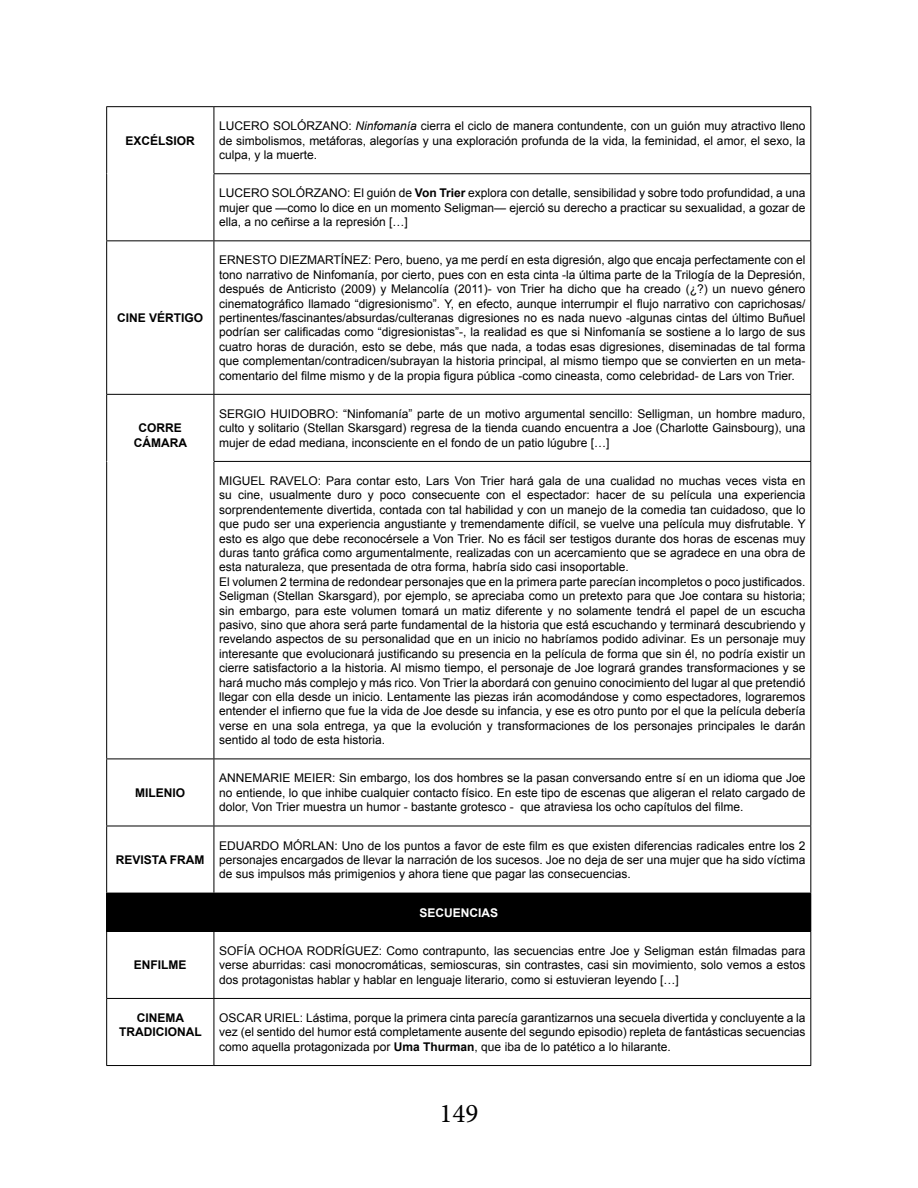
<style>
.page{position:relative;width:918px;height:1188px;background:#fff}
.page>*{position:absolute;margin:0;border:0;box-sizing:border-box;transform-origin:0 0}
.t1{font:27px "Minion Pro";color:#000}
.t2{font:12px/14.4px "Arial";color:#000;text-align:justify}
.t3{font:700 12px/14.4px "Arial";color:#000;text-align:center}
.t4{font:700 12px "Arial";color:#fff}
.s1{font-style:italic}
.s2{font-weight:700}
</style>
<div class="page">
<svg style="left:215px;top:107px;width:595px;height:891px"></svg>
<div style="left:107px;top:893px;width:704px;height:38px;background:#000"></div>
<hr style="left:106px;top:106px;width:108px;height:1px;background:#000">
<hr style="left:106px;top:107px;width:1px;height:67px;background:#000">
<hr style="left:214px;top:106px;width:597px;height:1px;background:#000">
<hr style="left:214px;top:107px;width:1px;height:66px;background:#000">
<hr style="left:810px;top:107px;width:1px;height:66px;background:#000">
<hr style="left:106px;top:174px;width:1px;height:66px;background:#000">
<hr style="left:214px;top:173px;width:597px;height:1px;background:#000">
<hr style="left:214px;top:174px;width:1px;height:66px;background:#000">
<hr style="left:810px;top:174px;width:1px;height:66px;background:#000">
<hr style="left:106px;top:240px;width:108px;height:1px;background:#000">
<hr style="left:106px;top:241px;width:1px;height:153px;background:#000">
<hr style="left:214px;top:240px;width:597px;height:1px;background:#000">
<hr style="left:214px;top:241px;width:1px;height:153px;background:#000">
<hr style="left:810px;top:241px;width:1px;height:153px;background:#000">
<hr style="left:106px;top:394px;width:108px;height:1px;background:#000">
<hr style="left:106px;top:395px;width:1px;height:66px;background:#000">
<hr style="left:214px;top:394px;width:597px;height:1px;background:#000">
<hr style="left:214px;top:395px;width:1px;height:66px;background:#000">
<hr style="left:810px;top:395px;width:1px;height:66px;background:#000">
<hr style="left:106px;top:461px;width:1px;height:298px;background:#000">
<hr style="left:214px;top:461px;width:597px;height:1px;background:#000">
<hr style="left:214px;top:462px;width:1px;height:297px;background:#000">
<hr style="left:810px;top:462px;width:1px;height:297px;background:#000">
<hr style="left:106px;top:759px;width:108px;height:1px;background:#000">
<hr style="left:106px;top:759px;width:1px;height:67px;background:#000">
<hr style="left:214px;top:759px;width:597px;height:1px;background:#000">
<hr style="left:214px;top:759px;width:1px;height:67px;background:#000">
<hr style="left:810px;top:759px;width:1px;height:67px;background:#000">
<hr style="left:106px;top:826px;width:108px;height:1px;background:#000">
<hr style="left:106px;top:826px;width:1px;height:67px;background:#000">
<hr style="left:214px;top:826px;width:597px;height:1px;background:#000">
<hr style="left:214px;top:826px;width:1px;height:67px;background:#000">
<hr style="left:810px;top:826px;width:1px;height:67px;background:#000">
<hr style="left:106px;top:893px;width:1px;height:38px;background:#000">
<hr style="left:106px;top:931px;width:108px;height:1px;background:#000">
<hr style="left:106px;top:932px;width:1px;height:66px;background:#000">
<hr style="left:214px;top:931px;width:597px;height:1px;background:#000">
<hr style="left:214px;top:932px;width:1px;height:66px;background:#000">
<hr style="left:810px;top:932px;width:1px;height:66px;background:#000">
<hr style="left:106px;top:998px;width:108px;height:1px;background:#000">
<hr style="left:106px;top:999px;width:1px;height:66px;background:#000">
<hr style="left:214px;top:998px;width:597px;height:1px;background:#000">
<hr style="left:214px;top:999px;width:1px;height:66px;background:#000">
<hr style="left:810px;top:999px;width:1px;height:66px;background:#000">
<hr style="left:106px;top:1065px;width:108px;height:1px;background:#000">
<hr style="left:214px;top:1065px;width:597px;height:1px;background:#000">
<p class="t3" style="left:126px;top:133px;width:71px">EXCÉLSIOR</p>
<p class="t3" style="left:117px;top:311px;width:88px">CINE VÉRTIGO</p>
<p class="t3" style="left:134px;top:421px;width:55px">CORRE<br>CÁMARA</p>
<p class="t3" style="left:135px;top:786px;width:52px">MILENIO</p>
<p class="t3" style="left:116px;top:853px;width:90px">REVISTA FRAM</p>
<p class="t3" style="left:134px;top:958px;width:54px">ENFILME</p>
<p class="t2" style="left:219px;top:119px;width:588px">LUCERO SOLÓRZANO: <span class="s1">Ninfomanía</span> cierra el ciclo de manera contundente, con un guión muy atractivo lleno de simbolismos, metáforas, alegorías y una exploración profunda de la vida, la feminidad, el amor, el sexo, la culpa, y la muerte.</p>
<p class="t2" style="left:219px;top:186px;width:588px">LUCERO SOLÓRZANO: El guión de <span class="s2">Von Trier</span> explora con detalle, sensibilidad y sobre todo profundidad, a una mujer que —como lo dice en un momento Seligman— ejerció su derecho a practicar su sexualidad, a gozar de ella, a no ceñirse a la represión […]</p>
<p class="t2" style="left:219px;top:253px;width:588px">ERNESTO DIEZMARTÍNEZ: Pero, bueno, ya me perdí en esta digresión, algo que encaja perfectamente con el tono narrativo de Ninfomanía, por cierto, pues con en esta cinta -la última parte de la Trilogía de la Depresión, después de Anticristo (2009) y Melancolía (2011)- von Trier ha dicho que ha creado (¿?) un nuevo género cinematográfico llamado “digresionismo”. Y, en efecto, aunque interrumpir el flujo narrativo con caprichosas/ pertinentes/fascinantes/absurdas/culteranas digresiones no es nada nuevo -algunas cintas del último Buñuel podrían ser calificadas como “digresionistas”-, la realidad es que si Ninfomanía se sostiene a lo largo de sus cuatro horas de duración, esto se debe, más que nada, a todas esas digresiones, diseminadas de tal forma que complementan/contradicen/subrayan la historia principal, al mismo tiempo que se convierten en un meta&shy;comentario del filme mismo y de la propia figura pública -como cineasta, como celebridad- de Lars von Trier.</p>
<p class="t2" style="left:219px;top:406px;width:588px">SERGIO HUIDOBRO: “Ninfomanía” parte de un motivo argumental sencillo: Selligman, un hombre maduro, culto y solitario (Stellan Skarsgard) regresa de la tienda cuando encuentra a Joe (Charlotte Gainsbourg), una mujer de edad mediana, inconsciente en el fondo de un patio lúgubre […]</p>
<p class="t2" style="left:219px;top:473px;width:588px;text-align:left">MIGUEL RAVELO: Para contar esto, Lars Von Trier hará gala de una cualidad no muchas veces vista en su cine, usualmente duro y poco consecuente con el espectador: hacer de su película una experiencia sorprendentemente divertida, contada con tal habilidad y con un manejo de la comedia tan cuidadoso, que lo que pudo ser una experiencia angustiante y tremendamente difícil, se vuelve una película muy disfrutable. Y esto es algo que debe reconocérsele a Von Trier. No es fácil ser testigos durante dos horas de escenas muy duras tanto gráfica como argumentalmente, realizadas con un acercamiento que se agradece en una obra de esta naturaleza, que presentada de otra forma, habría sido casi insoportable.<br>El volumen 2 termina de redondear personajes que en la primera parte parecían incompletos o poco justificados.<br>Seligman (Stellan Skarsgard), por ejemplo, se apreciaba como un pretexto para que Joe contara su historia; sin embargo, para este volumen tomará un matiz diferente y no solamente tendrá el papel de un escucha pasivo, sino que ahora será parte fundamental de la historia que está escuchando y terminará descubriendo y revelando aspectos de su personalidad que en un inicio no habríamos podido adivinar. Es un personaje muy interesante que evolucionará justificando su presencia en la película de forma que sin él, no podría existir un cierre satisfactorio a la historia. Al mismo tiempo, el personaje de Joe logrará grandes transformaciones y se hará mucho más complejo y más rico. Von Trier la abordará con genuino conocimiento del lugar al que pretendió llegar con ella desde un inicio. Lentamente las piezas irán acomodándose y como espectadores, lograremos entender el infierno que fue la vida de Joe desde su infancia, y ese es otro punto por el que la película debería verse en una sola entrega, ya que la evolución y transformaciones de los personajes principales le darán sentido al todo de esta historia.</p>
<p class="t2" style="left:219px;top:771px;width:588px">ANNEMARIE MEIER: Sin embargo, los dos hombres se la pasan conversando entre sí en un idioma que Joe no entiende, lo que inhibe cualquier contacto físico. En este tipo de escenas que aligeran el relato cargado de dolor, Von Trier muestra un humor - bastante grotesco - que atraviesa los ocho capítulos del filme.</p>
<p class="t2" style="left:219px;top:838px;width:588px">EDUARDO MÓRLAN: Uno de los puntos a favor de este film es que existen diferencias radicales entre los 2 personajes encargados de llevar la narración de los sucesos. Joe no deja de ser una mujer que ha sido víctima de sus impulsos más primigenios y ahora tiene que pagar las consecuencias.</p>
<p class="t4" style="left:419px;top:904px;width:80px">SECUENCIAS</p>
<p class="t2" style="left:219px;top:943px;width:588px">SOFÍA OCHOA RODRÍGUEZ: Como contrapunto, las secuencias entre Joe y Seligman están filmadas para verse aburridas: casi monocromáticas, semioscuras, sin contrastes, casi sin movimiento, solo vemos a estos dos protagonistas hablar y hablar en lenguaje literario, como si estuvieran leyendo […]</p>
<p class="t3" style="left:119px;top:1011px;width:84px">CINEMA<br>TRADICIONAL</p>
<p class="t2" style="left:219px;top:1011px;width:588px">OSCAR URIEL: Lástima, porque la primera cinta parecía garantizarnos una secuela divertida y concluyente a la vez (el sentido del humor está completamente ausente del segundo episodio) repleta de fantásticas secuencias como aquella protagonizada por <span class="s2">Uma Thurman</span>, que iba de lo patético a lo hilarante.</p>
<h1 class="t1" style="left:440px;top:1095px;width:40px">149</h1>
</div>
